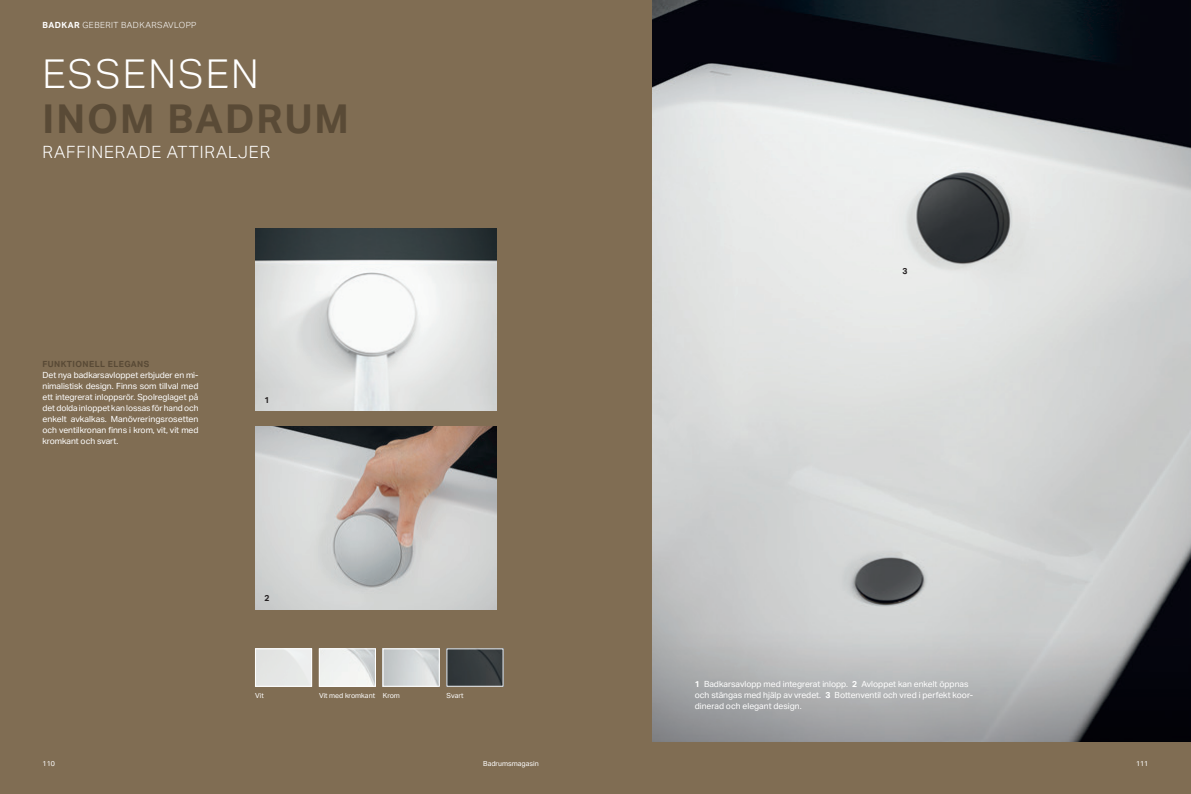
<style>
.page{position:relative;width:1191px;height:794px;background:#806d53}
.page>*{position:absolute;margin:0;border:0;box-sizing:border-box;transform-origin:0 0}
.t1{font:700 40px "Aktiv Grotesk Geberit";letter-spacing:.05em;color:#594a36}
.t2{font:300 40px "Aktiv Grotesk Geberit";letter-spacing:.05em;color:#fff}
.t3{font:300 17px "Aktiv Grotesk Geberit";letter-spacing:.05em;color:#fff}
.t4{font:8.5px/11px "Aktiv Grotesk Geberit";color:#fff;text-align:justify}
.t5{font:300 8.5px "Aktiv Grotesk Geberit";letter-spacing:.05em;color:#fff}
.t6{font:700 8.5px "Aktiv Grotesk Geberit";letter-spacing:.05em;color:#594a36}
.t7{font:700 8.5px "Aktiv Grotesk Geberit";color:#231f20}
.t8{font:7px "Aktiv Grotesk Geberit";color:#fff}
.s1{font-weight:700}
</style>
<div class="page">
<img style="left:255px;top:229px;width:241px;height:182px">
<img style="left:255px;top:427px;width:241px;height:182px">
<img style="left:652px;top:0;width:539px;height:741px">
<img style="left:385px;top:650px;width:52px;height:34px">
<div style="left:383px;top:648px;width:56px;height:38px;border:1px solid #fff"></div>
<img style="left:321px;top:650px;width:53px;height:34px">
<div style="left:319px;top:648px;width:57px;height:38px;border:1px solid #fff"></div>
<img style="left:257px;top:650px;width:53px;height:34px">
<div style="left:255px;top:648px;width:57px;height:38px;border:1px solid #fff"></div>
<img style="left:448px;top:650px;width:53px;height:34px">
<p class="t5" style="left:43px;top:20px;width:155px"><span class="s1">BADKAR</span> GEBERIT BADKARSAVLOPP</p>
<h1 class="t2" style="left:43px;top:51px;width:218px">ESSENSEN</h1>
<h1 class="t1" style="left:43px;top:94px;width:308px">INOM BADRUM</h1>
<h2 class="t3" style="left:43px;top:143px;width:229px">RAFFINERADE ATTIRALJER</h2>
<p class="t6" style="left:43px;top:359px;width:108px">FUNKTIONELL ELEGANS</p>
<p class="t4" style="left:43px;top:370px;width:158px">Det nya badkarsavloppet erbjuder en mi&shy;nimalistisk design. Finns som tillval med ett integrerat inloppsrör. Spolreglaget på det dolda inloppet kan lossas för hand och enkelt avkalkas. Manövreringsrosetten och ventilkronan finns i krom, vit, vit med kromkant och svart.</p>
<p class="t7" style="left:264px;top:394px;width:7px">1</p>
<p class="t7" style="left:264px;top:593px;width:7px">2</p>
<p class="t8" style="left:255px;top:691px;width:10px">Vit</p>
<p class="t8" style="left:319px;top:691px;width:82px">Vit med kromkant Krom</p>
<p class="t8" style="left:446px;top:691px;width:19px">Svart</p>
<p class="t7" style="left:902px;top:266px;width:7px">3</p>
<p class="t4" style="left:694px;top:678px;width:280px;text-align:left"><span class="s1">1</span> Badkarsavlopp med integrerat inlopp. <span class="s1">2</span> Avloppet kan enkelt öppnas och stängas med hjälp av vredet. <span class="s1">3</span> Bottenventil och vred i perfekt koor&shy;dinerad och elegant design.</p>
<p class="t8" style="left:43px;top:759px;width:14px">110</p>
<p class="t8" style="left:483px;top:759px;width:57px">Badrumsmagasin</p>
<p class="t8" style="left:1136px;top:759px;width:14px">111</p>
</div>
